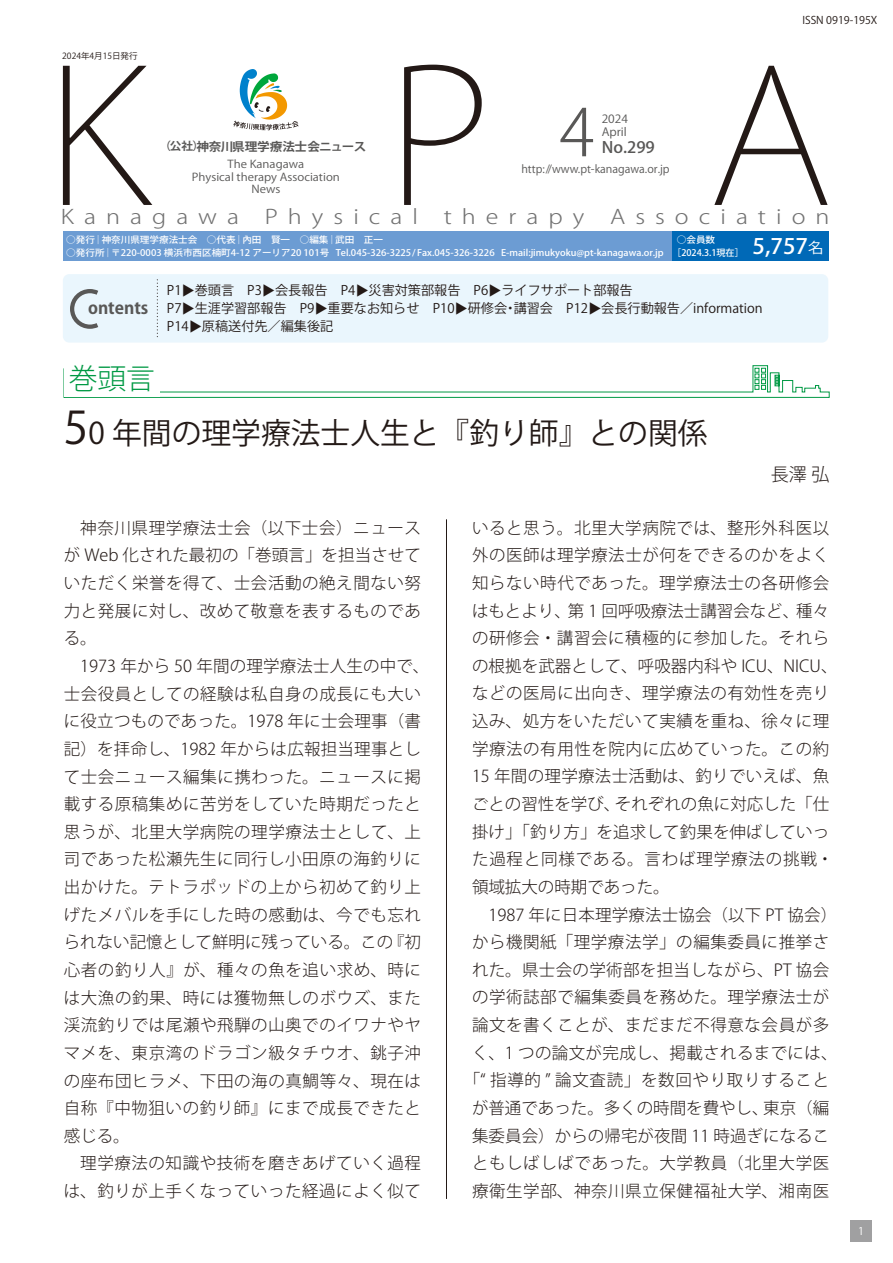
<style>
.page{position:relative;width:893px;height:1263px;background:#fff}
.page>*{position:absolute;margin:0;border:0;box-sizing:border-box;transform-origin:0 0}
.t1{font:200 184.35px "Koz Go Pro";color:#231916;scale:1.05 1}
.t2{font:300 64.95px "Koz Go Pro";color:#595857}
.t3{font:29.7px "Koz Go Pro";color:#231916}
.t4{font:300 28.65px "Koz Go Pro";color:#094}
.t5{font:500 21.15px "Koz Go Pro";color:#fff;scale:1.05 1}
.t6{font:300 19.95px "Koz Go Pro";letter-spacing:.43em;color:#727272;scale:1.18 1}
.t7{font:300 18px "Koz Go Pro";color:#231916}
.t8{font:700 16.95px "Koz Go Pro";color:#595857}
.t9{font:300 16.5px/27.6px "Koz Go Pro";letter-spacing:.035em;color:#231916}
.t10{font:300 16.5px "Koz Go Pro";letter-spacing:.01em;color:#231916}
.t11{font:300 16.5px "Koz Go Pro";color:#231916}
.t12{font:300 16.5px "Koz Go Pro";letter-spacing:.005em;color:#231916}
.t13{font:500 15.6px "Koz Go Pro";color:#595857;scale:1.05 1}
.t14{font:13.2px "Koz Go Pro";color:#231916}
.t15{font:700 12px "Koz Go Pro";letter-spacing:-.04em;color:#595857;scale:1.05 1}
.t16{font:11.25px "Koz Go Pro";color:#595857;scale:1.05 1}
.t17{font:10.95px "Koz Go Pro";color:#595857}
.t18{font:10.8px/12.1px "Koz Go Pro";color:#595857;text-align:center;scale:1.08 1}
.t19{font:10.65px "Koz Go Pro";color:#231916}
.t20{font:10.65px "Koz Go Pro";color:#fff}
.t21{font:500 9.15px/12.8px "Koz Go Pro";color:#fff;scale:1.05 1}
.t22{font:8.55px "Koz Go Pro";color:#231916}
.s1{font-size:11.1px}
.s2{font-weight:400;font-size:14.55px}
.s3{font-size:44.7px}
</style>
<div class="page">
<div style="left:63px;top:231px;width:765px;height:30px;background:#6c9cd3"></div>
<div style="left:672px;top:231px;width:156px;height:30px;background:#0069b7"></div>
<svg style="left:233px;top:69px;width:66px;height:61px"></svg>
<div style="left:63px;top:274px;width:765px;height:69px;background:#eaf6fd;border-radius:6px"></div>
<svg style="left:70px;top:289px;width:29px;height:40px"></svg>
<svg style="left:157px;top:280px;width:1px;height:58px"></svg>
<div style="left:850px;top:1220px;width:22px;height:22px;background:#a0a0a1"></div>
<svg style="left:64px;top:365px;width:766px;height:33px"></svg>
<div style="left:65px;top:361px;width:95px;height:36px;background:#fff"></div>
<hr style="left:446px;top:519px;width:1px;height:680px;background:#231916">
<p class="t22" style="left:62px;top:50px;width:77px">2024年4月15日発行</p>
<p class="t19" style="left:802px;top:13px;width:77px">ISSN 0919-195X</p>
<h1 class="t1" style="left:386px;top:16px;width:101px">P</h1>
<p class="t6" style="left:444px;top:204px;width:121px">therapy</p>
<p class="t6" style="left:610px;top:204px;width:188px">Association</p>
<h1 class="t1" style="left:45px;top:16px;width:101px">K</h1>
<p class="t6" style="left:61px;top:204px;width:152px">Kanagawa</p>
<p class="t6" style="left:265px;top:204px;width:131px">Physical</p>
<h1 class="t1" style="left:708px;top:16px;width:121px">A</h1>
<h2 class="t2" style="left:559px;top:90px;width:37px">4</h2>
<p class="t16" style="left:602px;top:112px;width:26px">2024</p>
<p class="t16" style="left:602px;top:125px;width:25px">April</p>
<p class="t15" style="left:160px;top:138px;width:198px"><span class="s1">（公社）</span>神奈川県理学療法士会ニュース</p>
<p class="t18" style="left:192px;top:159px;width:139px">The Kanagawa<br>Physical therapy Association<br>News</p>
<p class="t13" style="left:602px;top:137px;width:52px">No.299</p>
<p class="t17" style="left:521px;top:162px;width:150px">http://www.pt-kanagawa.or.jp</p>
<p class="t21" style="left:66px;top:234px;width:303px">○発行｜神奈川県理学療法士会　○代表｜內田　賢一　○編集｜武田　正一</p>
<p class="t21" style="left:66px;top:246px;width:570px">○発行所｜〒220-0003 横浜市西区楠町4-12 アーリア20 101号 Tel.045-326-3225/Fax.045-326-3226 E-mail:jimukyoku@pt-kanagawa.or.jp</p>
<p class="t21" style="left:672px;top:234px;width:70px;text-indent:5px">○会員数［2024.3.1現在］</p>
<p class="t5" style="left:752px;top:233px;width:69px">5,757<span class="s2">名</span></p>
<p class="t8" style="left:88px;top:297px;width:62px">ontents</p>
<h3 class="t4" style="left:69px;top:360px;width:88px">巻頭言</h3>
<p class="t14" style="left:167px;top:282px;width:16px">P1</p>
<p class="t14" style="left:180px;top:315px;width:33px;rotate:-90deg">▼ ▼</p>
<p class="t14" style="left:195px;top:282px;width:69px">巻頭言　P3</p>
<p class="t14" style="left:260px;top:297px;width:15px;rotate:-90deg">▼</p>
<p class="t14" style="left:275px;top:282px;width:82px">会長報告　P4</p>
<p class="t14" style="left:354px;top:297px;width:15px;rotate:-90deg">▼</p>
<p class="t14" style="left:369px;top:282px;width:121px">災害対策部報告　P6</p>
<p class="t14" style="left:486px;top:297px;width:15px;rotate:-90deg">▼</p>
<p class="t14" style="left:501px;top:282px;width:133px">ライフサポート部報告</p>
<p class="t14" style="left:167px;top:300px;width:16px">P7</p>
<p class="t14" style="left:195px;top:300px;width:121px">生涯学習部報告　P9</p>
<p class="t14" style="left:313px;top:315px;width:15px;rotate:-90deg">▼</p>
<p class="t14" style="left:328px;top:300px;width:128px">重要なお知らせ　P10</p>
<p class="t14" style="left:453px;top:315px;width:15px;rotate:-90deg">▼</p>
<p class="t14" style="left:468px;top:300px;width:122px">研修会・講習会　P12</p>
<p class="t14" style="left:586px;top:315px;width:15px;rotate:-90deg">▼</p>
<p class="t14" style="left:601px;top:300px;width:163px">会長行動報告／information</p>
<p class="t14" style="left:167px;top:318px;width:23px">P14</p>
<p class="t14" style="left:187px;top:333px;width:15px;rotate:-90deg">▼</p>
<p class="t14" style="left:202px;top:318px;width:133px">原稿送付先／編集後記</p>
<h3 class="t3" style="left:64px;top:414px;width:645px"><span class="s3">5</span>0 年間の理学療法士人生と『釣り師』との関係</h3>
<p class="t7" style="left:771px;top:463px;width:60px">長澤 弘</p>
<p class="t9" style="left:64px;top:514px;width:359px;text-align:justify;text-indent:16px">神奈川県理学療法士会（以下士会）ニュースが Web 化された最初の「巻頭言」を担当させていただく栄誉を得て、士会活動の絶え間ない努力と発展に対し、改めて敬意を表するものである。</p>
<p class="t9" style="left:64px;top:652px;width:367px;text-indent:16px">1973 年から 50 年間の理学療法士人生の中で、士会役員としての経験は私自身の成長にも大いに役立つものであった。1978 年に士会理事（書記）を拝命し、1982 年からは広報担当理事として士会ニュース編集に携わった。ニュースに掲載する原稿集めに苦労をしていた時期だったと思うが、北里大学病院の理学療法士として、上司であった松瀬先生に同行し小田原の海釣りに出かけた。テトラポッドの上から初めて釣り上げたメバルを手にした時の感動は、今でも忘れられない記憶として鮮明に残っている。この『初心者の釣り人』が、種々の魚を追い求め、時には大漁の釣果、時には獲物無しのボウズ、また渓流釣りでは尾瀬や飛騨の山奥でのイワナやヤマメを、東京湾のドラゴン級タチウオ、銚子沖の座布団ヒラメ、下田の海の真鯛等々、現在は自称『中物狙いの釣り師』にまで成長できたと感じる。</p>
<p class="t9" style="left:64px;top:1150px;width:359px;text-align:right">理学療法の知識や技術を磨きあげていく過程は、釣りが上手くなっていった経過によく似て</p>
<p class="t9" style="left:472px;top:514px;width:367px">いると思う。北里大学病院では、整形外科医以外の医師は理学療法士が何をできるのかをよく知らない時代であった。理学療法士の各研修会はもとより、第 1 回呼吸療法士講習会など、種々の研修会・講習会に積極的に参加した。それらの根拠を武器として、呼吸器内科や ICU、NICU、などの医局に出向き、理学療法の有効性を売り込み、処方をいただいて実績を重ね、徐々に理学療法の有用性を院内に広めていった。この約<br>15 年間の理学療法士活動は、釣りでいえば、魚ごとの習性を学び、それぞれの魚に対応した「仕掛け」「釣り方」を追求して釣果を伸ばしていった過程と同様である。言わば理学療法の挑戦・領域拡大の時期であった。</p>
<p class="t10" style="left:488px;top:904px;width:350px">1987 年に日本理学療法士協会（以下 PT 協会）</p>
<p class="t9" style="left:472px;top:928px;width:359px">から機関紙「理学療法学」の編集委員に推挙さ</p>
<p class="t9" style="left:472px;top:956px;width:359px">れた。県士会の学術部を担当しながら、PT 協会</p>
<p class="t9" style="left:472px;top:984px;width:359px">の学術誌部で編集委員を務めた。理学療法士が</p>
<p class="t9" style="left:472px;top:1011px;width:359px">論文を書くことが、まだまだ不得意な会員が多</p>
<p class="t9" style="left:472px;top:1039px;width:367px">く、1 つの論文が完成し、掲載されるまでには、</p>
<p class="t9" style="left:464px;top:1067px;width:367px">「“ 指導的 ” 論文査読」を数回やり取りすること</p>
<p class="t11" style="left:472px;top:1097px;width:359px">が普通であった。多くの時間を費やし、東京（編</p>
<p class="t12" style="left:472px;top:1125px;width:359px">集委員会）からの帰宅が夜間 11 時過ぎになるこ</p>
<p class="t9" style="left:472px;top:1149px;width:359px">ともしばしばであった。大学教員（北里大学医</p>
<p class="t9" style="left:472px;top:1177px;width:359px">療衛生学部、神奈川県立保健福祉大学、湘南医</p>
<p class="t20" style="left:858px;top:1224px;width:7px">1</p>
</div>
